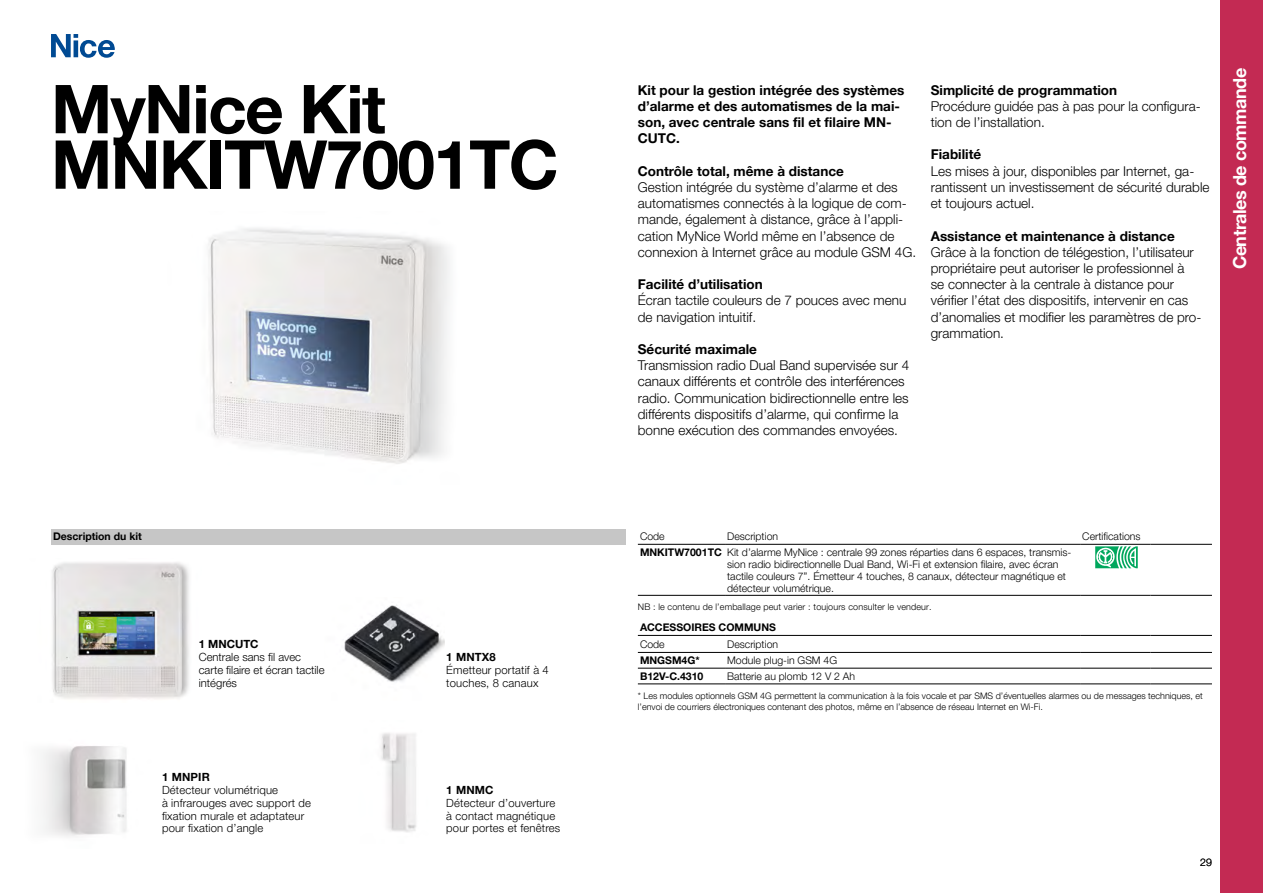
<style>
.page{position:relative;width:1263px;height:893px;background:#fff}
.page>*{position:absolute;margin:0;border:0;box-sizing:border-box;transform-origin:0 0}
.t1{font:700 67.5px/55.5px "Helvetica Neue LT Pro";letter-spacing:-.025em;color:#000}
.t2{font:700 18px "Helvetica Neue LT Pro";letter-spacing:-.025em;color:#fff}
.t3{font:300 13.5px/16.2px "Helvetica Neue LT Pro";color:#000}
.t4{font:700 13.5px/16.2px "Helvetica Neue LT Pro";color:#000}
.t5{font:300 11.25px/12.8px "Helvetica Neue LT Pro";letter-spacing:.015em;color:#000}
.t6{font:700 11.25px "Helvetica Neue LT Pro";letter-spacing:.015em;color:#000}
.t7{font:300 10.5px/12px "Helvetica Neue LT Pro";color:#000}
.t8{font:700 10.5px "Helvetica Neue LT Pro";color:#000}
.t9{font:300 9px/10.5px "Helvetica Neue LT Pro";color:#000}
.s1{font-weight:700}
</style>
<div class="page">
<svg style="left:51px;top:34px;width:64px;height:24px"></svg>
<img style="left:208px;top:228px;width:242px;height:236px">
<hr style="left:51px;top:544px;width:566px;height:1px;background:#000">
<img style="left:42px;top:746px;width:85px;height:91px">
<img style="left:381px;top:733px;width:35px;height:99px">
<img style="left:344px;top:605px;width:101px;height:77px">
<img style="left:52px;top:562px;width:137px;height:137px">
<div style="left:1220px;top:0;width:43px;height:893px;background:#c32a53"></div>
<hr style="left:638px;top:544px;width:87px;height:1px;background:#000">
<hr style="left:638px;top:595px;width:87px;height:1px;background:#000">
<hr style="left:725px;top:544px;width:355px;height:1px;background:#000">
<hr style="left:1080px;top:544px;width:70px;height:1px;background:#000">
<hr style="left:725px;top:595px;width:355px;height:1px;background:#000">
<hr style="left:1080px;top:595px;width:70px;height:1px;background:#000">
<hr style="left:1150px;top:544px;width:62px;height:1px;background:#000">
<hr style="left:1150px;top:595px;width:62px;height:1px;background:#000">
<hr style="left:638px;top:652px;width:87px;height:1px;background:#000">
<hr style="left:725px;top:652px;width:355px;height:1px;background:#000">
<hr style="left:1080px;top:652px;width:70px;height:1px;background:#000">
<hr style="left:638px;top:668px;width:87px;height:1px;background:#000">
<hr style="left:638px;top:684px;width:87px;height:1px;background:#000">
<hr style="left:1150px;top:652px;width:62px;height:1px;background:#000">
<hr style="left:725px;top:668px;width:355px;height:1px;background:#000">
<hr style="left:725px;top:684px;width:355px;height:1px;background:#000">
<hr style="left:638px;top:635px;width:87px;height:1px;background:#000">
<hr style="left:725px;top:635px;width:355px;height:1px;background:#000">
<hr style="left:1080px;top:635px;width:70px;height:1px;background:#000">
<hr style="left:1150px;top:635px;width:62px;height:1px;background:#000">
<hr style="left:1080px;top:668px;width:70px;height:1px;background:#000">
<hr style="left:1080px;top:684px;width:70px;height:1px;background:#000">
<hr style="left:1150px;top:668px;width:62px;height:1px;background:#000">
<hr style="left:1150px;top:684px;width:62px;height:1px;background:#000">
<div style="left:51px;top:529px;width:574px;height:15px;background:#c6c6c6"></div>
<svg style="left:1095px;top:546px;width:43px;height:22px"></svg>
<h1 class="t1" style="left:51px;top:80px;width:509px">MyNice Kit<br>MNKITW7001TC</h1>
<p class="t8" style="left:53px;top:530px;width:90px">Description du kit</p>
<p class="t6" style="left:199px;top:637px;width:61px">1 MNCUTC</p>
<p class="t5" style="left:199px;top:650px;width:127px">Centrale sans fil avec carte filaire et écran tactile intégrés</p>
<p class="t6" style="left:162px;top:770px;width:49px">1 MNPIR</p>
<p class="t5" style="left:162px;top:783px;width:150px">Détecteur volumétrique<br>à infrarouges avec support de fixation murale et adaptateur pour fixation d’angle</p>
<p class="t6" style="left:446px;top:650px;width:51px">1 MNTX8</p>
<p class="t5" style="left:446px;top:663px;width:104px">Émetteur portatif à 4 touches, 8 canaux</p>
<p class="t6" style="left:446px;top:783px;width:49px">1 MNMC</p>
<p class="t5" style="left:446px;top:796px;width:115px">Détecteur d’ouverture à contact magnétique pour portes et fenêtres</p>
<p class="t4" style="left:638px;top:81px;width:268px">Kit pour la gestion intégrée des systèmes d’alarme et des automatismes de la mai&shy;son, avec centrale sans fil et filaire MN-<br>CUTC.</p>
<p class="t4" style="left:638px;top:162px;width:207px">Contrôle total, même à distance</p>
<p class="t3" style="left:638px;top:179px;width:280px">Gestion intégrée du système d’alarme et des automatismes connectés à la logique de com&shy;mande, également à distance, grâce à l’appli&shy;cation MyNice World même en l’absence de connexion à Internet grâce au module GSM 4G.</p>
<p class="t4" style="left:638px;top:276px;width:126px">Facilité d’utilisation</p>
<p class="t3" style="left:638px;top:292px;width:270px">Écran tactile couleurs de 7 pouces avec menu de navigation intuitif.</p>
<p class="t4" style="left:638px;top:341px;width:121px">Sécurité maximale</p>
<p class="t3" style="left:638px;top:357px;width:273px">Transmission radio Dual Band supervisée sur 4 canaux différents et contrôle des interférences radio. Communication bidirectionnelle entre les différents dispositifs d’alarme, qui confirme la bonne exécution des commandes envoyées.</p>
<p class="t4" style="left:931px;top:81px;width:188px">Simplicité de programmation</p>
<p class="t3" style="left:931px;top:98px;width:271px">Procédure guidée pas à pas pour la configura&shy;tion de l’installation.</p>
<p class="t4" style="left:931px;top:146px;width:52px">Fiabilité</p>
<p class="t3" style="left:931px;top:162px;width:280px">Les mises à jour, disponibles par Internet, ga&shy;rantissent un investissement de sécurité durable et toujours actuel.</p>
<p class="t4" style="left:931px;top:227px;width:245px">Assistance et maintenance à distance</p>
<p class="t3" style="left:931px;top:243px;width:272px">Grâce à la fonction de télégestion, l’utilisateur propriétaire peut autoriser le professionnel à<br>se connecter à la centrale à distance pour vérifier l’état des dispositifs, intervenir en cas d’anomalies et modifier les paramètres de pro&shy;grammation.</p>
<h2 class="t2" style="left:1228px;top:269px;width:203px;rotate:-90deg">Centrales de commande</h2>
<p class="t7" style="left:640px;top:530px;width:26px">Code</p>
<p class="t7" style="left:727px;top:530px;width:52px">Description</p>
<p class="t7" style="left:1082px;top:530px;width:60px">Certifications</p>
<p class="t7" style="left:727px;top:546px;width:346px;text-indent:-87px"><span class="s1">MNKITW7001TC</span> Kit d’alarme MyNice : centrale 99 zones réparties dans 6 espaces, transmis&shy;sion radio bidirectionnelle Dual Band, Wi-Fi et extension filaire, avec écran tactile couleurs 7”. Émetteur 4 touches, 8 canaux, détecteur magnétique et détecteur volumétrique.</p>
<p class="t9" style="left:638px;top:602px;width:295px">NB : le contenu de l’emballage peut varier : toujours consulter le vendeur.</p>
<p class="t8" style="left:640px;top:620px;width:137px">ACCESSOIRES COMMUNS</p>
<p class="t7" style="left:640px;top:638px;width:26px">Code</p>
<p class="t7" style="left:727px;top:638px;width:52px">Description</p>
<p class="t8" style="left:640px;top:654px;width:61px">MNGSM4G*</p>
<p class="t7" style="left:727px;top:654px;width:112px">Module plug-in GSM 4G</p>
<p class="t8" style="left:640px;top:670px;width:65px">B12V-C.4310</p>
<p class="t7" style="left:727px;top:670px;width:129px">Batterie au plomb 12 V 2 Ah</p>
<p class="t9" style="left:638px;top:690px;width:566px">* Les modules optionnels GSM 4G permettent la communication à la fois vocale et par SMS d’éventuelles alarmes ou de messages techniques, et l’envoi de courriers électroniques contenant des photos, même en l’absence de réseau Internet en Wi-Fi.</p>
<p class="t7" style="left:1200px;top:856px;width:13px">29</p>
</div>
